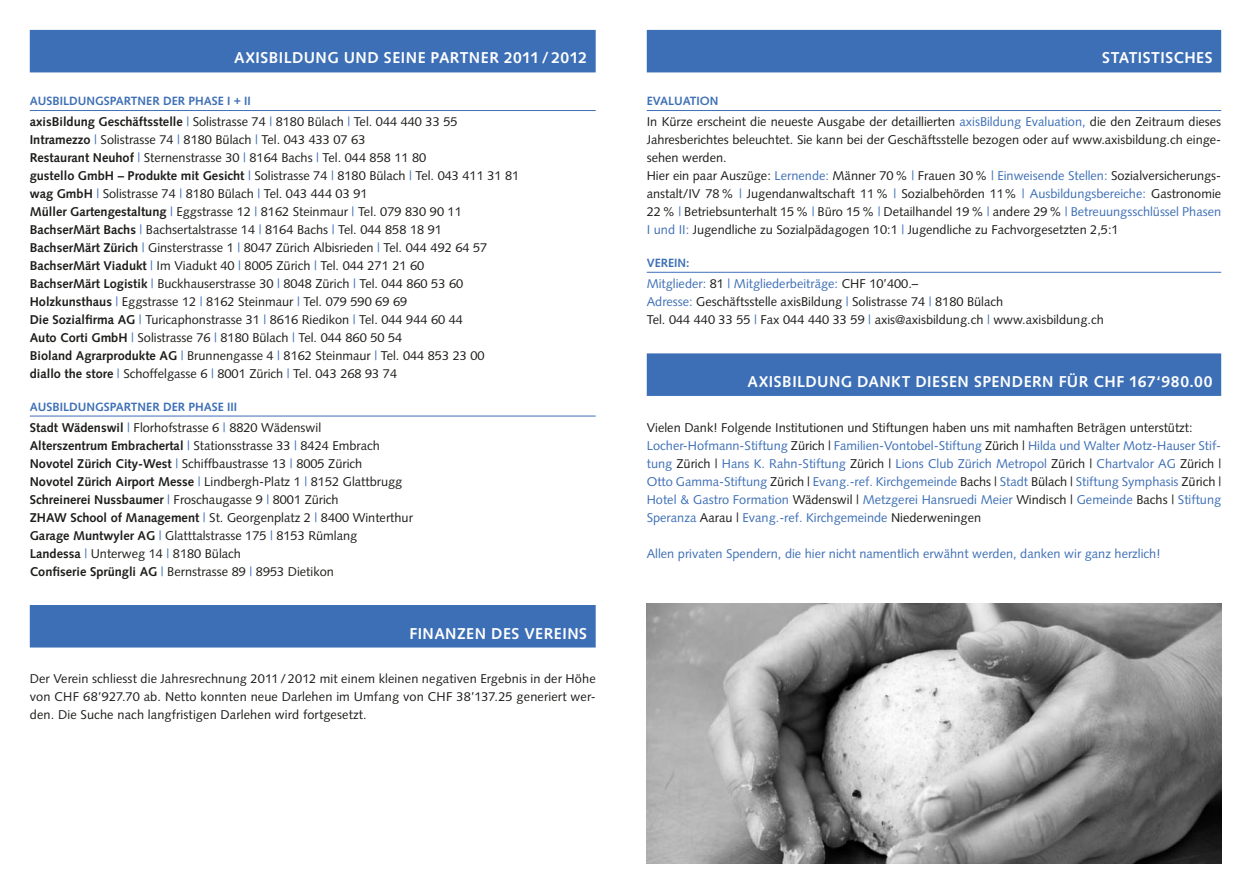
<style>
.page{position:relative;width:1251px;height:893px;background:#fff}
.page>*{position:absolute;margin:0;border:0;box-sizing:border-box;transform-origin:0 0}
.titel{font:700 15.75px "Syntax LT Std";letter-spacing:.03em;color:#fff}
.lauftext{font:12.75px/18px "Syntax LT Std";color:#1d1d1b;text-align:justify}
.lauftext_bold{font:12.75px "Syntax LT Std";color:#1d1d1b}
.lauftext-2{font:12.75px/18px "Syntax LT Std";color:#3d6fb6;text-align:justify}
.untertitel{font:700 12px "Syntax LT Std";color:#3d6fb6}
.s1{font-weight:700}
.s2{color:#3d6fb6}
.s3{color:#1d1d1b}
</style>
<div class="page">
<div style="left:30px;top:30px;width:565px;height:42px;background:#3d6fb6"></div>
<hr style="left:30px;top:110px;width:565px;height:1px;background:#3d6fb6">
<hr style="left:30px;top:416px;width:565px;height:1px;background:#3d6fb6">
<div style="left:30px;top:605px;width:565px;height:42px;background:#3d6fb6"></div>
<div style="left:646px;top:30px;width:574px;height:42px;background:#3d6fb6"></div>
<hr style="left:646px;top:110px;width:574px;height:1px;background:#3d6fb6">
<hr style="left:646px;top:272px;width:574px;height:1px;background:#3d6fb6">
<div style="left:646px;top:353px;width:574px;height:43px;background:#3d6fb6"></div>
<img style="left:646px;top:603px;width:574px;height:260px">
<p class="titel" style="left:234px;top:49px;width:354px">AXISBILDUNG UND SEINE PARTNER 2011 / 2012</p>
<p class="untertitel" style="left:30px;top:94px;width:223px">AUSBILDUNGSPARTNER DER PHASE I + II</p>
<p class="lauftext_bold" style="left:30px;top:114px;width:429px"><span class="s1">axisBildung Geschäftsstelle</span> <span class="s2">|</span> Solistrasse 74 <span class="s2">|</span> 8180 Bülach <span class="s2">|</span> Tel. 044 440 33 55</p>
<p class="lauftext_bold" style="left:30px;top:132px;width:337px"><span class="s1">Intramezzo</span> <span class="s2">|</span> Solistrasse 74 <span class="s2">|</span> 8180 Bülach <span class="s2">|</span> Tel. 043 433 07 63</p>
<p class="lauftext_bold" style="left:30px;top:150px;width:398px"><span class="s1">Restaurant Neuhof</span> <span class="s2">|</span> Sternenstrasse 30 <span class="s2">|</span> 8164 Bachs <span class="s2">|</span> Tel. 044 858 11 80</p>
<p class="lauftext_bold" style="left:30px;top:168px;width:491px"><span class="s1">gustello GmbH – Produkte mit Gesicht</span> <span class="s2">|</span> Solistrasse 74 <span class="s2">|</span> 8180 Bülach <span class="s2">|</span> Tel. 043 411 31 81</p>
<p class="lauftext_bold" style="left:30px;top:186px;width:339px"><span class="s1">wag GmbH</span> <span class="s2">|</span> Solistrasse 74 <span class="s2">|</span> 8180 Bülach <span class="s2">|</span> Tel. 043 444 03 91</p>
<p class="lauftext_bold" style="left:30px;top:204px;width:433px"><span class="s1">Müller Gartengestaltung</span> <span class="s2">|</span> Eggstrasse 12 <span class="s2">|</span> 8162 Steinmaur <span class="s2">|</span> Tel. 079 830 90 11</p>
<p class="lauftext_bold" style="left:30px;top:222px;width:413px"><span class="s1">BachserMärt Bachs</span> <span class="s2">|</span> Bachsertalstrasse 14 <span class="s2">|</span> 8164 Bachs <span class="s2">|</span> Tel. 044 858 18 91</p>
<p class="lauftext_bold" style="left:30px;top:240px;width:459px"><span class="s1">BachserMärt Zürich</span> <span class="s2">|</span> Ginsterstrasse 1 <span class="s2">|</span> 8047 Zürich Albisrieden <span class="s2">|</span> Tel. 044 492 64 57</p>
<p class="lauftext_bold" style="left:30px;top:258px;width:396px"><span class="s1">BachserMärt Viadukt</span> <span class="s2">|</span> Im Viadukt 40 <span class="s2">|</span> 8005 Zürich <span class="s2">|</span> Tel. 044 271 21 60</p>
<p class="lauftext_bold" style="left:30px;top:276px;width:435px"><span class="s1">BachserMärt Logistik</span> <span class="s2">|</span> Buckhauserstrasse 30 <span class="s2">|</span> 8048 Zürich <span class="s2">|</span> Tel. 044 860 53 60</p>
<p class="lauftext_bold" style="left:30px;top:294px;width:379px"><span class="s1">Holzkunsthaus</span> <span class="s2">|</span> Eggstrasse 12 <span class="s2">|</span> 8162 Steinmaur <span class="s2">|</span> Tel. 079 590 69 69</p>
<p class="lauftext_bold" style="left:30px;top:312px;width:434px"><span class="s1">Die Sozialfirma AG</span> <span class="s2">|</span> Turicaphonstrasse 31 <span class="s2">|</span> 8616 Riedikon <span class="s2">|</span> Tel. 044 944 60 44</p>
<p class="lauftext_bold" style="left:30px;top:330px;width:374px"><span class="s1">Auto Corti GmbH</span> <span class="s2">|</span> Solistrasse 76 <span class="s2">|</span> 8180 Bülach <span class="s2">|</span> Tel. 044 860 50 54</p>
<p class="lauftext_bold" style="left:30px;top:348px;width:456px"><span class="s1">Bioland Agrarprodukte AG</span> <span class="s2">|</span> Brunnengasse 4 <span class="s2">|</span> 8162 Steinmaur <span class="s2">|</span> Tel. 044 853 23 00</p>
<p class="lauftext_bold" style="left:30px;top:366px;width:369px"><span class="s1">diallo the store</span> <span class="s2">|</span> Schoffelgasse 6 <span class="s2">|</span> 8001 Zürich <span class="s2">|</span> Tel. 043 268 93 74</p>
<p class="untertitel" style="left:30px;top:400px;width:209px">AUSBILDUNGSPARTNER DER PHASE III</p>
<p class="lauftext" style="left:30px;top:418px;width:293px"><span class="s1">Stadt Wädenswil</span> <span class="s2">|</span> Florhofstrasse 6 <span class="s2">|</span> 8820 Wädenswil</p>
<p class="lauftext" style="left:30px;top:436px;width:351px"><span class="s1">Alterszentrum Embrachertal</span> <span class="s2">|</span> Stationsstrasse 33 <span class="s2">|</span> 8424 Embrach</p>
<p class="lauftext" style="left:30px;top:454px;width:334px"><span class="s1">Novotel Zürich City-West</span> <span class="s2">|</span> Schiffbaustrasse 13 <span class="s2">|</span> 8005 Zürich</p>
<p class="lauftext" style="left:30px;top:472px;width:374px"><span class="s1">Novotel Zürich Airport Messe</span> <span class="s2">|</span> Lindbergh-Platz 1 <span class="s2">|</span> 8152 Glattbrugg</p>
<p class="lauftext" style="left:30px;top:490px;width:310px"><span class="s1">Schreinerei Nussbaumer</span> <span class="s2">|</span> Froschaugasse 9 <span class="s2">|</span> 8001 Zürich</p>
<p class="lauftext" style="left:30px;top:508px;width:384px"><span class="s1">ZHAW School of Management</span> <span class="s2">|</span> St. Georgenplatz 2 <span class="s2">|</span> 8400 Winterthur</p>
<p class="lauftext" style="left:30px;top:526px;width:329px"><span class="s1">Garage Muntwyler AG</span> <span class="s2">|</span> Glatttalstrasse 175 <span class="s2">|</span> 8153 Rümlang</p>
<p class="lauftext" style="left:30px;top:544px;width:213px"><span class="s1">Landessa</span> <span class="s2">|</span> Unterweg 14 <span class="s2">|</span> 8180 Bülach</p>
<p class="lauftext" style="left:30px;top:562px;width:305px"><span class="s1">Confiserie Sprüngli AG</span> <span class="s2">|</span> Bernstrasse 89 <span class="s2">|</span> 8953 Dietikon</p>
<p class="titel" style="left:409px;top:624px;width:179px">FINANZEN DES VEREINS</p>
<p class="lauftext" style="left:30px;top:670px;width:567px">Der Verein schliesst die Jahresrechnung 2011 / 2012 mit einem kleinen negativen Ergebnis in der Höhe von CHF 68’927.70 ab. Netto konnten neue Darlehen im Umfang von CHF 38’137.25 generiert wer&shy;den. Die Suche nach langfristigen Darlehen wird fortgesetzt.</p>
<p class="titel" style="left:1101px;top:49px;width:112px">STATISTISCHES</p>
<p class="untertitel" style="left:646px;top:94px;width:73px">EVALUATION</p>
<p class="lauftext" style="left:646px;top:113px;width:576px">In Kürze erscheint die neueste Ausgabe der detaillierten <span class="s2">axisBildung Evaluation,</span> die den Zeitraum dieses Jahresberichtes beleuchtet. Sie kann bei der Geschäftsstelle bezogen oder auf www.axisbildung.ch einge&shy;sehen werden.</p>
<p class="lauftext" style="left:646px;top:167px;width:576px">Hier ein paar Auszüge: <span class="s2">Lernende:</span> Männer 70% <span class="s2">|</span> Frauen 30% <span class="s2">| Einweisende Stellen:</span> Sozialversicherungs&shy;anstalt/IV 78% <span class="s2">|</span> Jugendanwaltschaft 11% <span class="s2">|</span> Sozialbehörden 11% <span class="s2">| Ausbildungsbereiche:</span> Gastronomie 22% <span class="s2">|</span> Betriebsunterhalt 15% <span class="s2">|</span> Büro 15% <span class="s2">|</span> Detailhandel 19% <span class="s2">|</span> andere 29% <span class="s2">| Betreuungsschlüssel Phasen I und II:</span> Jugendliche zu Sozialpädagogen 10:1 <span class="s2">|</span> Jugendliche zu Fachvorgesetzten 2,5:1</p>
<p class="untertitel" style="left:646px;top:256px;width:44px">VEREIN:</p>
<p class="lauftext-2" style="left:646px;top:275px;width:273px">Mitglieder: <span class="s3">81</span> | Mitgliederbeiträge: <span class="s3">CHF 10’400.–</span></p>
<p class="lauftext" style="left:646px;top:293px;width:358px"><span class="s2">Adresse:</span> Geschäftsstelle axisBildung <span class="s2">|</span> Solistrasse 74 <span class="s2">|</span> 8180 Bülach</p>
<p class="lauftext" style="left:646px;top:311px;width:458px">Tel. 044 440 33 55 <span class="s2">|</span> Fax 044 440 33 59 <span class="s2">|</span> axis@axisbildung.ch <span class="s2">|</span> www.axisbildung.ch</p>
<p class="titel" style="left:747px;top:372px;width:466px">AXISBILDUNG DANKT DIESEN SPENDERN FÜR CHF 167‘980.00</p>
<p class="lauftext" style="left:646px;top:418px;width:547px">Vielen Dank! Folgende Institutionen und Stiftungen haben uns mit namhaften Beträgen unterstützt:</p>
<p class="lauftext-2" style="left:646px;top:436px;width:576px">Locher-Hofmann-Stiftung <span class="s3">Zürich |</span> Familien-Vontobel-Stiftung <span class="s3">Zürich |</span> Hilda und Walter Motz-Hauser Stif&shy;tung <span class="s3">Zürich |</span> Hans K. Rahn-Stiftung <span class="s3">Zürich |</span> Lions Club Zürich Metropol <span class="s3">Zürich |</span> Chartvalor AG <span class="s3">Zürich | </span>Otto Gamma-Stiftung <span class="s3">Zürich |</span> Evang.-ref. Kirchgemeinde <span class="s3">Bachs |</span> Stadt <span class="s3">Bülach |</span> Stiftung Symphasis <span class="s3">Zürich | </span>Hotel &amp; Gastro Formation <span class="s3">Wädenswil |</span> Metzgerei Hansruedi Meier <span class="s3">Windisch |</span> Gemeinde <span class="s3">Bachs |</span> Stiftung Speranza <span class="s3">Aarau |</span> Evang.-ref. Kirchgemeinde <span class="s3">Niederweningen</span></p>
<p class="lauftext-2" style="left:646px;top:544px;width:515px">Allen privaten Spendern, die hier nicht namentlich erwähnt werden, danken wir ganz herzlich!</p>
</div>
